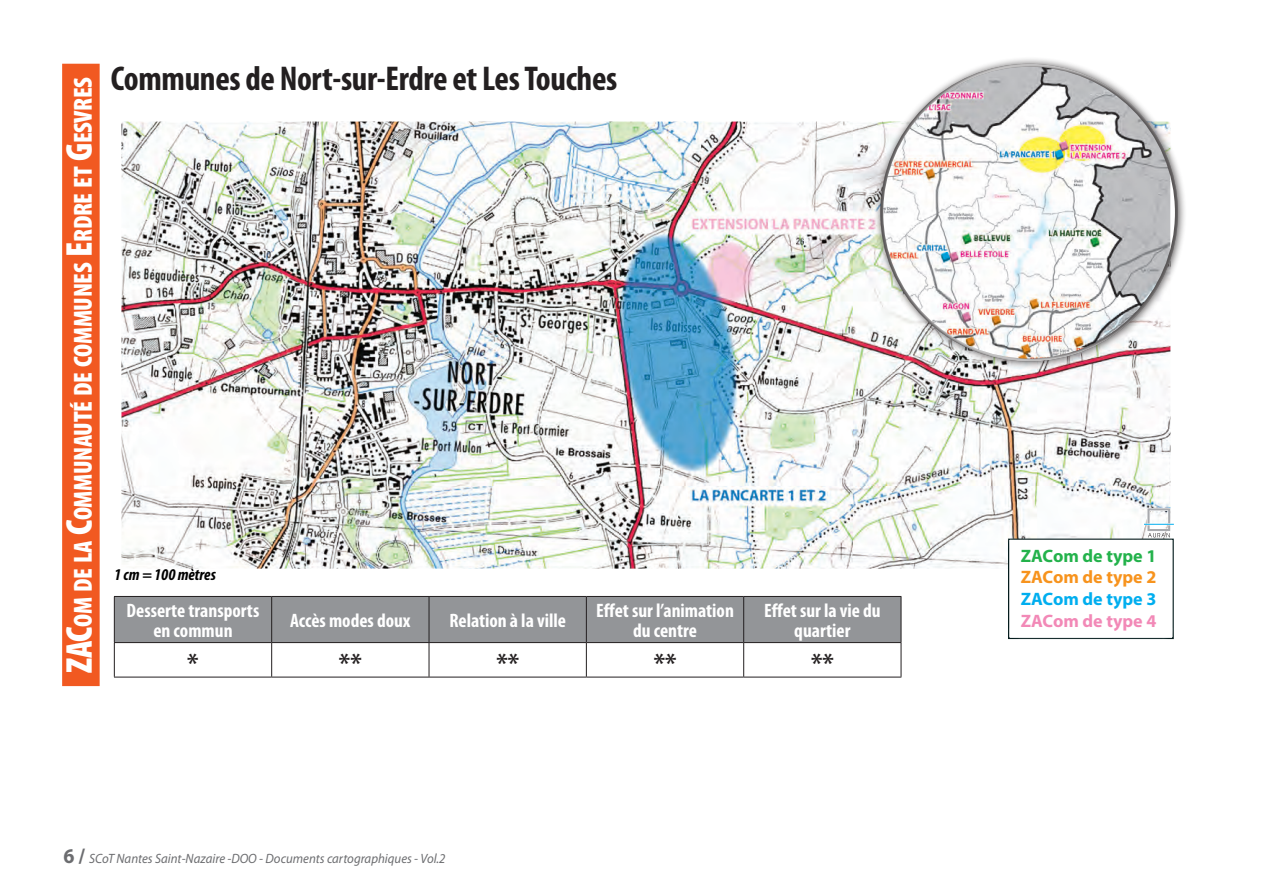
<style>
.page{position:relative;width:1263px;height:893px;background:#fff}
.page>*{position:absolute;margin:0;border:0;box-sizing:border-box;transform-origin:0 0}
.t1{font:700 condensed 34.5px "Myriad Pro";letter-spacing:-.01em;color:#231f20}
.t2{font:600 condensed 30px "Myriad Pro";color:#231f20}
.t3{font:900 condensed 26.25px "Myriad Pro";letter-spacing:-.015em;color:#fff}
.t4{font:700 condensed 19.5px/19.5px "Myriad Pro";color:#fff;text-align:center}
.t5{font:700 18px "Myriad Pro";color:#23b24b}
.t6{font:700 18px "Myriad Pro";color:#f7931d}
.t7{font:700 18px "Myriad Pro";color:#00aeef}
.t8{font:700 18px "Myriad Pro";color:#f289b7}
.t9{font:italic 700 condensed 16.5px "Myriad Pro";color:#000001}
.t10{font:italic 13.5px "Myriad Pro";color:#6c6d70;scale:.95 1}
.s1{font-size:37.5px}
.s2{font-family:"Myriad";font-weight:700;font-style:normal;font-size:21px}
</style>
<div class="page">
<img style="left:123px;top:123px;width:1046px;height:444px">
<div style="left:62px;top:64px;width:38px;height:622px;background:#f15921"></div>
<div style="left:115px;top:597px;width:786px;height:45px;background:#939598"></div>
<hr style="left:114px;top:596px;width:158px;height:1px;background:#231f20">
<hr style="left:114px;top:597px;width:1px;height:45px;background:#231f20">
<hr style="left:272px;top:596px;width:157px;height:1px;background:#231f20">
<hr style="left:271px;top:597px;width:1px;height:45px;background:#231f20">
<hr style="left:429px;top:596px;width:157px;height:1px;background:#231f20">
<hr style="left:429px;top:597px;width:1px;height:45px;background:#231f20">
<hr style="left:586px;top:596px;width:158px;height:1px;background:#231f20">
<hr style="left:586px;top:597px;width:1px;height:45px;background:#231f20">
<hr style="left:744px;top:596px;width:157px;height:1px;background:#231f20">
<hr style="left:743px;top:597px;width:1px;height:45px;background:#231f20">
<hr style="left:901px;top:597px;width:1px;height:45px;background:#231f20">
<hr style="left:114px;top:642px;width:158px;height:1px;background:#231f20">
<hr style="left:114px;top:643px;width:1px;height:34px;background:#231f20">
<hr style="left:272px;top:642px;width:157px;height:1px;background:#231f20">
<hr style="left:271px;top:643px;width:1px;height:34px;background:#231f20">
<hr style="left:429px;top:642px;width:157px;height:1px;background:#231f20">
<hr style="left:429px;top:643px;width:1px;height:34px;background:#231f20">
<hr style="left:586px;top:642px;width:158px;height:1px;background:#231f20">
<hr style="left:586px;top:643px;width:1px;height:34px;background:#231f20">
<hr style="left:744px;top:642px;width:157px;height:1px;background:#231f20">
<hr style="left:743px;top:643px;width:1px;height:34px;background:#231f20">
<hr style="left:901px;top:643px;width:1px;height:34px;background:#231f20">
<hr style="left:114px;top:677px;width:158px;height:1px;background:#231f20">
<hr style="left:272px;top:677px;width:157px;height:1px;background:#231f20">
<hr style="left:429px;top:677px;width:157px;height:1px;background:#231f20">
<hr style="left:586px;top:677px;width:158px;height:1px;background:#231f20">
<hr style="left:744px;top:677px;width:157px;height:1px;background:#231f20">
<div style="left:1007px;top:538px;width:173px;height:102px;background:#fff"></div>
<div style="left:873px;top:56px;width:313px;height:314px;background:#231f20;opacity:.75"></div>
<div style="left:880px;top:62px;width:300px;height:300px;background:#231f20;opacity:.75"></div>
<hr style="left:1144px;top:524px;width:30px;height:1px;background:#00aeef">
<svg style="left:1147px;top:508px;width:23px;height:30px"></svg>
<h3 class="t3" style="left:66px;top:673px;width:598px;rotate:-90deg"><span class="s1">ZAC</span>om de la <span class="s1">C</span>ommunauté de communes <span class="s1">E</span>rdre et <span class="s1">G</span>esvres</h3>
<h1 class="t1" style="left:111px;top:57px;width:508px">Communes de Nort-sur-Erdre et Les Touches</h1>
<p class="t9" style="left:114px;top:565px;width:103px">1 cm = 100 mètres</p>
<p class="t4" style="left:127px;top:600px;width:134px">Desserte transports en commun</p>
<p class="t4" style="left:290px;top:610px;width:122px">Accès modes doux</p>
<p class="t4" style="left:449px;top:610px;width:118px">Relation à la ville</p>
<p class="t4" style="left:596px;top:600px;width:139px">Effet sur l’animation du centre</p>
<p class="t4" style="left:764px;top:600px;width:118px">Effet sur la vie du quartier</p>
<h2 class="t2" style="left:187px;top:646px;width:13px">*</h2>
<h2 class="t2" style="left:339px;top:646px;width:24px">**</h2>
<h2 class="t2" style="left:496px;top:646px;width:24px">**</h2>
<h2 class="t2" style="left:654px;top:646px;width:24px">**</h2>
<h2 class="t2" style="left:811px;top:646px;width:24px">**</h2>
<p class="t10" style="left:63px;top:850px;width:404px"><span class="s2">6 /</span> SCoT Nantes Saint-Nazaire -DOO - Documents cartographiques - Vol.2</p>
<p class="t5" style="left:1021px;top:544px;width:137px">ZACom de type 1</p>
<p class="t6" style="left:1021px;top:566px;width:137px">ZACom de type 2</p>
<p class="t7" style="left:1021px;top:587px;width:137px">ZACom de type 3</p>
<p class="t8" style="left:1021px;top:609px;width:137px">ZACom de type 4</p>
</div>
